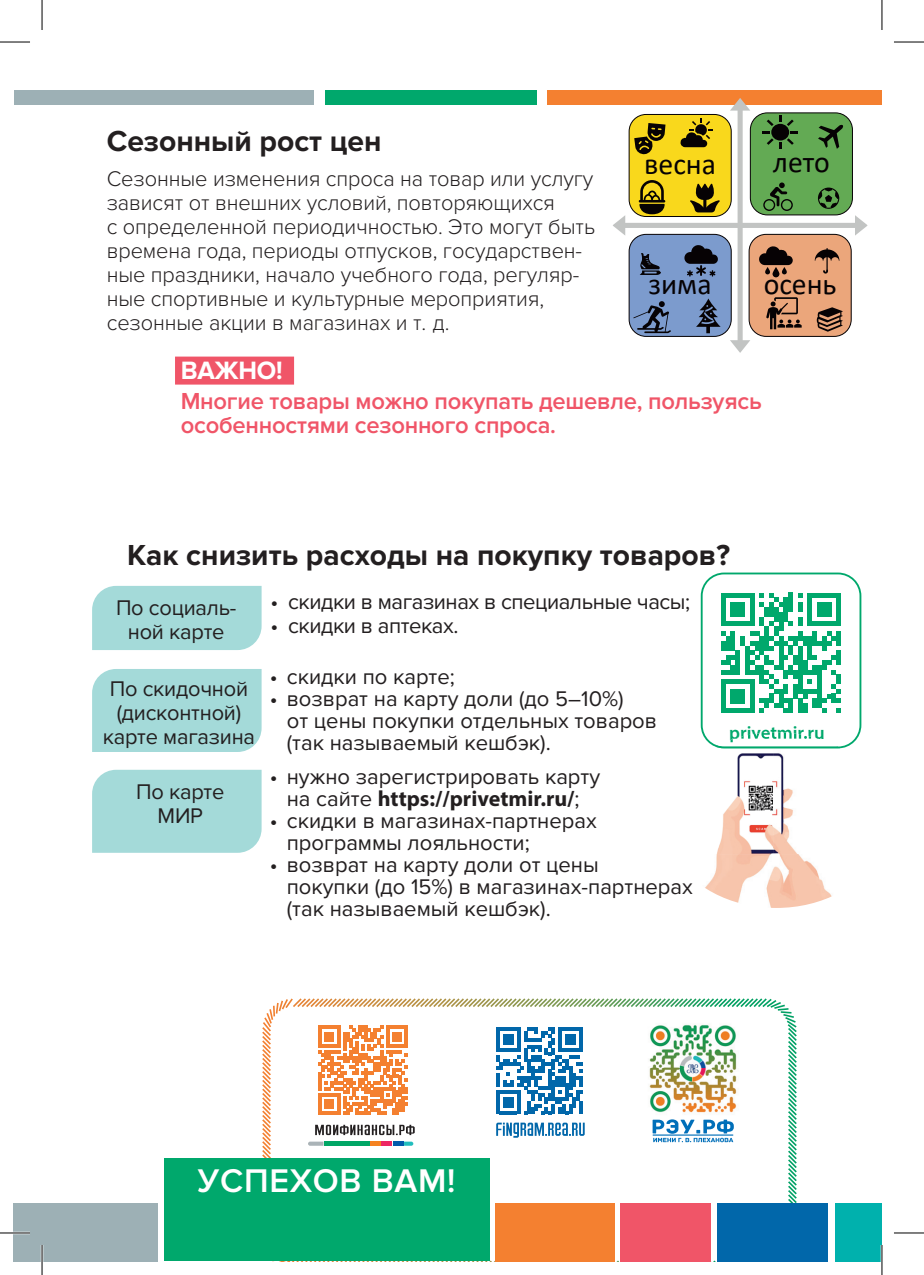
<style>
.page{position:relative;width:924px;height:1275px;background:#fff}
.page>*{position:absolute;margin:0;border:0;box-sizing:border-box;transform-origin:0 0}
.t1{font:600 34px "Proxima Nova";letter-spacing:.02em;color:#fff}
.t2{font:700 30px "Proxima Nova";color:#231f20}
.t3{font:29.8px "Calibri";color:#060204}
.t4{font:700 26px "Proxima Nova";letter-spacing:-.01em;color:#fff}
.t5{font:600 24px/24px "Proxima Nova";letter-spacing:-.01em;color:#f05568}
.t6{font:22px/22px "Proxima Nova";color:#231f20;text-align:center}
.t7{font:300 22px/24px "Proxima Nova";letter-spacing:-.005em;color:#231f20}
.t8{font:22px "Proxima Nova";letter-spacing:-.02em;color:#231f20}
.t9{font:700 22px "Myriad Pro";color:#231f20}
.t10{font:600 18.6px "Myriad Pro";color:#00a86c}
.s1{font-family:"Proxima Nova";font-weight:400}
</style>
<div class="page">
<div style="left:14px;top:90px;width:299px;height:14px;background:#9db0b5"></div>
<div style="left:325px;top:90px;width:211px;height:14px;background:#00a86c"></div>
<div style="left:547px;top:90px;width:334px;height:14px;background:#f48030"></div>
<div style="left:175px;top:356px;width:119px;height:28px;background:#f05568"></div>
<div style="left:92px;top:586px;width:169px;height:64px;background:#a4dad9"></div>
<div style="left:92px;top:669px;width:169px;height:83px;background:#a4dad9"></div>
<div style="left:92px;top:770px;width:169px;height:83px;background:#a4dad9"></div>
<svg style="left:612px;top:98px;width:255px;height:255px"></svg>
<div style="left:628px;top:114px;width:102px;height:102px;background:#f9d81c;border-radius:17px"></div>
<div style="left:628px;top:114px;width:103px;height:103px;border:1px solid #060204;border-radius:17px"></div>
<div style="left:750px;top:113px;width:102px;height:102px;background:#63aa54;border-radius:17px"></div>
<div style="left:749px;top:113px;width:103px;height:102px;border:1px solid #060204;border-radius:17px"></div>
<div style="left:628px;top:234px;width:102px;height:102px;background:#7c9bcd;border-radius:17px"></div>
<div style="left:628px;top:234px;width:103px;height:103px;border:1px solid #060204;border-radius:17px"></div>
<div style="left:748px;top:234px;width:102px;height:102px;background:#eba67b;border-radius:17px"></div>
<div style="left:748px;top:234px;width:103px;height:103px;border:1px solid #060204;border-radius:17px"></div>
<svg style="left:762px;top:115px;width:35px;height:34px"></svg>
<div style="left:772px;top:267px;width:7px;height:10px;background:#060204;border-radius:3px"></div>
<svg style="left:759px;top:246px;width:33px;height:28px"></svg>
<svg style="left:684px;top:245px;width:34px;height:32px"></svg>
<svg style="left:690px;top:184px;width:29px;height:28px"></svg>
<svg style="left:680px;top:118px;width:32px;height:29px"></svg>
<svg style="left:696px;top:298px;width:24px;height:35px"></svg>
<svg style="left:633px;top:301px;width:37px;height:32px"></svg>
<svg style="left:763px;top:182px;width:29px;height:29px"></svg>
<svg style="left:766px;top:297px;width:35px;height:32px"></svg>
<svg style="left:814px;top:248px;width:25px;height:25px"></svg>
<svg style="left:638px;top:180px;width:27px;height:34px"></svg>
<svg style="left:818px;top:124px;width:25px;height:25px"></svg>
<svg style="left:634px;top:123px;width:31px;height:32px"></svg>
<svg style="left:818px;top:187px;width:20px;height:22px"></svg>
<svg style="left:640px;top:253px;width:20px;height:22px"></svg>
<svg style="left:816px;top:307px;width:26px;height:25px"></svg>
<svg style="left:700px;top:572px;width:161px;height:176px"></svg>
<img style="left:772px;top:748px;width:70px;height:106px">
<img style="left:705px;top:854px;width:127px;height:54px">
<img style="left:717px;top:740px;width:120px;height:5px">
<img style="left:714px;top:745px;width:126px;height:3px">
<img style="left:730px;top:732px;width:93px;height:10px">
<svg style="left:262px;top:998px;width:535px;height:263px"></svg>
<div style="left:14px;top:1202px;width:144px;height:59px;background:#9db0b5"></div>
<div style="left:164px;top:1158px;width:325px;height:103px;background:#00a86c"></div>
<div style="left:495px;top:1202px;width:119px;height:59px;background:#f48030"></div>
<div style="left:619px;top:1202px;width:90px;height:59px;background:#f05568"></div>
<div style="left:717px;top:1202px;width:110px;height:59px;background:#0167aa"></div>
<div style="left:834px;top:1202px;width:47px;height:59px;background:#00b1ad"></div>
<svg style="left:495px;top:1027px;width:87px;height:87px"></svg>
<svg style="left:496px;top:1122px;width:88px;height:15px"></svg>
<img style="left:644px;top:1020px;width:97px;height:97px">
<svg style="left:318px;top:1026px;width:89px;height:88px"></svg>
<svg style="left:652px;top:1119px;width:81px;height:23px"></svg>
<hr style="left:652px;top:1134px;width:80px;height:1px;background:#006fb9">
<svg style="left:308px;top:1141px;width:15px;height:4px"></svg>
<hr style="left:324px;top:1141px;width:45px;height:4px;background:#00a665">
<hr style="left:370px;top:1141px;width:11px;height:4px;background:#f58220">
<hr style="left:381px;top:1141px;width:11px;height:4px;background:#ed2762">
<hr style="left:392px;top:1141px;width:11px;height:4px;background:#015aaa">
<svg style="left:404px;top:1141px;width:9px;height:4px"></svg>
<svg style="left:315px;top:1124px;width:99px;height:11px"></svg>
<hr style="left:0;top:1231px;width:30px;height:3px;background:#fff">
<hr style="left:41px;top:1245px;width:2px;height:30px;background:#fff">
<hr style="left:880px;top:1245px;width:2px;height:30px;background:#fff">
<hr style="left:0;top:42px;width:30px;height:1px;background:#000">
<hr style="left:893px;top:42px;width:30px;height:1px;background:#000">
<hr style="left:0;top:1232px;width:30px;height:1px;background:#000">
<hr style="left:893px;top:1232px;width:30px;height:1px;background:#000">
<hr style="left:42px;top:0;width:1px;height:30px;background:#000">
<hr style="left:42px;top:1245px;width:1px;height:30px;background:#000">
<hr style="left:881px;top:0;width:1px;height:30px;background:#000">
<hr style="left:881px;top:1245px;width:1px;height:30px;background:#000">
<h2 class="t2" style="left:107px;top:123px;width:276px">Сезонный рост цен</h2>
<p class="t7" style="left:107px;top:167px;width:489px">Сезонные изменения спроса на товар или услугу зависят от внешних условий, повторяющихся<br>с определенной периодичностью. Это могут быть времена года, периоды отпусков, государствен‑ ные праздники, начало учебного года, регуляр‑ ные спортивные и культурные мероприятия, сезонные акции в магазинах и т. д.</p>
<p class="t4" style="left:181px;top:355px;width:103px">ВАЖНО!</p>
<p class="t5" style="left:181px;top:389px;width:582px">Многие товары можно покупать дешевле, пользуясь особенностями сезонного спроса.</p>
<h3 class="t3" style="left:644px;top:143px;width:73px">весна</h3>
<h3 class="t3" style="left:772px;top:142px;width:58px">лето</h3>
<h3 class="t3" style="left:648px;top:263px;width:64px">зима</h3>
<h3 class="t3" style="left:763px;top:263px;width:74px">осень</h3>
<h2 class="t2" style="left:127px;top:538px;width:604px">Как снизить расходы на покупку товаров?</h2>
<p class="t6" style="left:116px;top:596px;width:122px;line-height:24px">По социаль&shy;ной карте</p>
<p class="t6" style="left:103px;top:677px;width:154px;line-height:24px">По скидочной (дисконтной) карте магазина</p>
<p class="t6" style="left:136px;top:780px;width:90px;line-height:24px">По карте<br>МИР</p>
<p class="t8" style="left:270px;top:589px;width:421px">• скидки в магазинах в специальные часы;</p>
<p class="t8" style="left:270px;top:613px;width:189px">• скидки в аптеках.</p>
<p class="t6" style="left:270px;top:665px;width:186px">• скидки по карте;</p>
<p class="t6" style="left:287px;top:687px;width:371px;text-align:left;text-indent:-17px">• возврат на карту доли (до 5–10%)<br>от цены покупки отдельных товаров (так называемый кешбэк).</p>
<p class="t6" style="left:270px;top:766px;width:332px">• нужно зарегистрировать карту</p>
<p class="t9" style="left:287px;top:784px;width:294px"><span class="s1">на сайте</span> https://privetmir.ru/<span class="s1">;</span></p>
<p class="t6" style="left:287px;top:810px;width:311px;text-align:left;text-indent:-17px">• скидки в магазинах-партнерах программы лояльности;</p>
<p class="t6" style="left:287px;top:854px;width:407px;text-align:left;text-indent:-17px">• возврат на карту доли от цены<br>покупки (до 15%) в магазинах-партнерах (так называемый кешбэк).</p>
<p class="t10" style="left:728px;top:720px;width:97px">privetmir.ru</p>
<h1 class="t1" style="left:198px;top:1161px;width:259px">УСПЕХОВ ВАМ!</h1>
</div>
